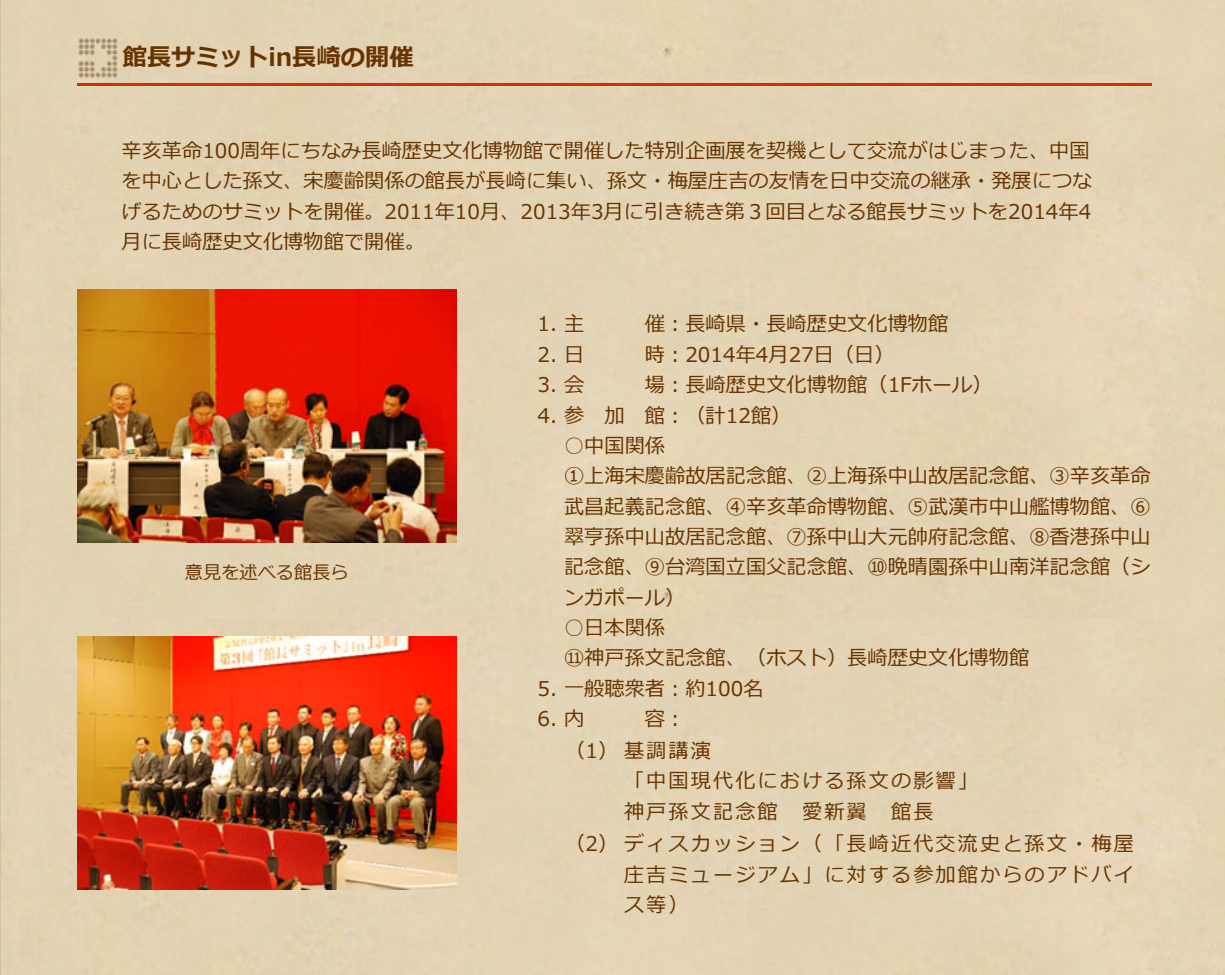
<style>
.page{position:relative;width:1225px;height:975px;background:#fff}
.page>*{position:absolute;margin:0;border:0;box-sizing:border-box;transform-origin:0 0}
.t1{font:700 24.32px "Meiryo";color:#630}
.t2{font:20.3px/30.3px "Meiryo";color:#630}
.t3{font:20.3px "Meiryo";letter-spacing:.1em;color:#630}
.t4{font:18.2px "Meiryo";color:#630}
</style>
<div class="page">
<div style="left:0;top:0;width:1225px;height:974px;background:#e3d3b3"></div>
<img style="left:78px;top:38px;width:40px;height:40px">
<hr style="left:77px;top:83px;width:1075px;height:3px;background:#c30">
<img style="left:77px;top:290px;width:380px;height:252px">
<img style="left:77px;top:636px;width:380px;height:253px">
<p class="t1" style="left:123px;top:40px;width:292px">館長サミットin長崎の開催</p>
<p class="t2" style="left:121px;top:137px;width:973px">辛亥革命100周年にちなみ長崎歴史文化博物館で開催した特別企画展を契機として交流がはじまった、中国を中心とした孫文、宋慶齢関係の館長が長崎に集い、孫文・梅屋庄吉の友情を日中交流の継承・発展につなげるためのサミットを開催。2011年10月、2013年3月に引き続き第３回目となる館長サミットを2014年4月に長崎歴史文化博物館で開催。</p>
<p class="t4" style="left:185px;top:560px;width:165px">意見を述べる館長ら</p>
<p class="t2" style="left:538px;top:310px;width:48px">1. 主</p>
<p class="t2" style="left:645px;top:310px;width:305px">催︓長崎県・長崎歴史文化博物館</p>
<p class="t2" style="left:538px;top:340px;width:48px">2. 日</p>
<p class="t2" style="left:645px;top:340px;width:251px">時︓2014年4月27日（日）</p>
<p class="t2" style="left:538px;top:371px;width:48px">3. 会</p>
<p class="t2" style="left:645px;top:371px;width:349px">場︓長崎歴史文化博物館（1Fホール）</p>
<p class="t2" style="left:538px;top:401px;width:255px">4. 参 加 館︓（計12館）</p>
<p class="t2" style="left:564px;top:431px;width:588px">○中国関係<br>①上海宋慶齢故居記念館、②上海孫中山故居記念館、③辛亥革命武昌起義記念館、④辛亥革命博物館、⑤武漢市中山艦博物館、⑥翠亨孫中山故居記念館、⑦孫中山大元帥府記念館、⑧香港孫中山記念館、⑨台湾国立国父記念館、⑩晩晴園孫中山南洋記念館（シンガポール）</p>
<p class="t2" style="left:564px;top:613px;width:467px">○日本関係<br>⑪神戸孫文記念館、（ホスト）長崎歴史文化博物館</p>
<p class="t2" style="left:538px;top:674px;width:228px">5. 一般聴衆者︓約100名</p>
<p class="t2" style="left:538px;top:704px;width:48px">6. 内</p>
<p class="t2" style="left:645px;top:704px;width:42px">容︓</p>
<p class="t2" style="left:565px;top:736px;width:147px">（1）基調講演</p>
<p class="t3" style="left:624px;top:766px;width:356px">「中国現代化における孫文の影響」</p>
<p class="t3" style="left:624px;top:797px;width:311px">神戸孫文記念館 愛新翼 館長</p>
<p class="t2" style="left:624px;top:830px;width:511px;text-align:justify;text-indent:-59px">（2）ディスカッション（「長崎近代交流史と孫文・梅屋庄吉ミュージアム」に対する参加館からのアドバイス等）</p>
</div>
